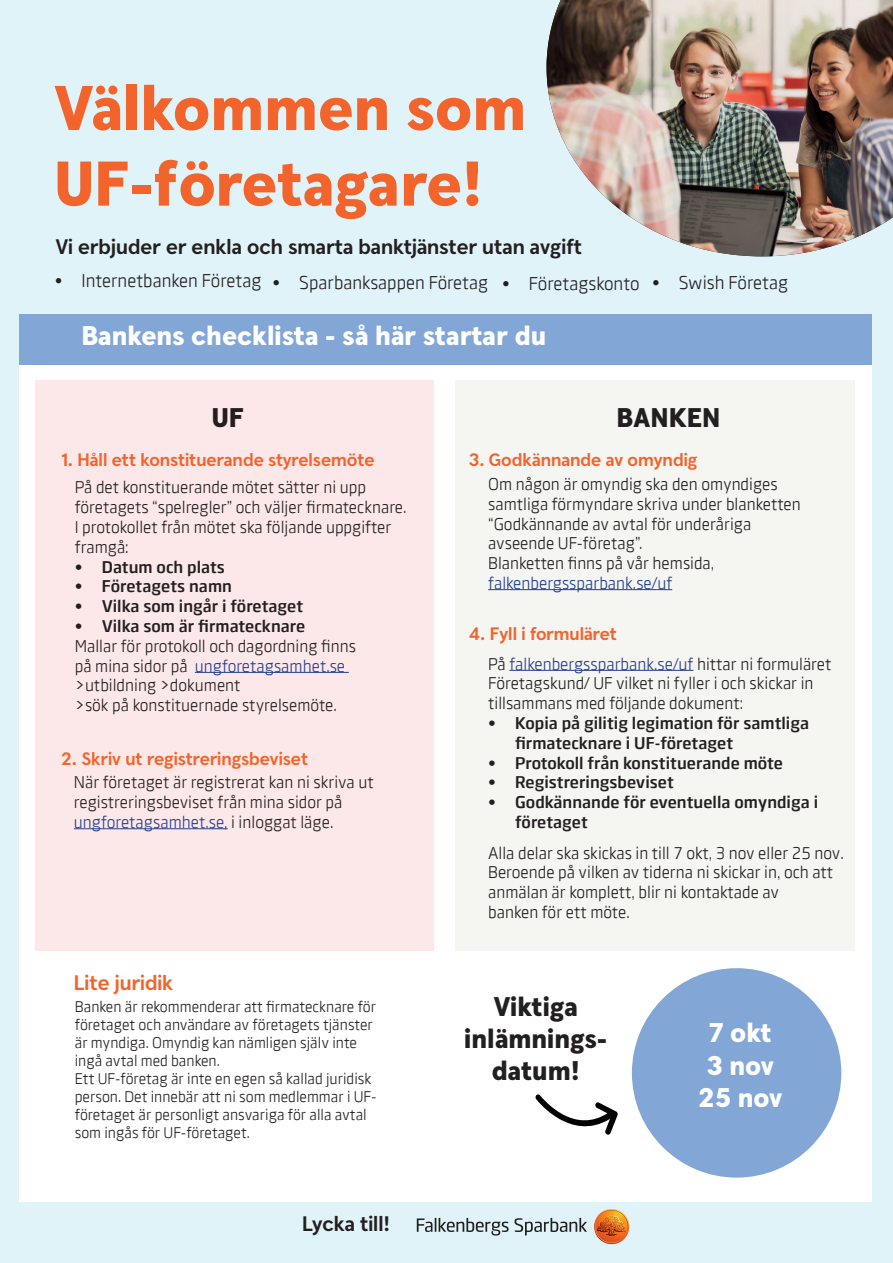
<style>
.page{position:relative;width:893px;height:1263px;background:#dff3f8}
.page>*{position:absolute;margin:0;border:0;box-sizing:border-box;transform-origin:0 0}
.t1{font:900 63px/75.6px "Swedbank Headline";color:#f2642c}
.t2{font:900 27px/32.4px "Swedbank Headline";color:#fff;text-align:center}
.t3{font:900 27px/32.4px "Swedbank Headline";color:#231f20;text-align:center}
.t4{font:700 21px "Swedbank Headline";color:#231f20}
.t5{font:700 21px "Swedbank Headline";color:#f2642d}
.t6{font:700 18px "Swedbank Headline";color:#f2642d}
.t7{font:18px "Swedbank Sans";color:#231f20}
.t8{font:16.5px/19.8px "Swedbank Sans";color:#231f20}
.t9{font:700 16.5px/19.8px "Swedbank Sans";color:#231f20}
.t10{font:16.5px "Swedbank Sans";color:#253f8e}
.t11{font:15px/18px "Swedbank Sans";color:#231f20}
.s1{color:#253f8e}
</style>
<div class="page">
<div style="left:19px;top:364px;width:853px;height:837px;background:#fff"></div>
<div style="left:35px;top:380px;width:399px;height:570px;background:#fde8e9"></div>
<hr style="left:195px;top:672px;width:154px;height:1px;background:#253f8e">
<hr style="left:74px;top:828px;width:154px;height:1px;background:#253f8e">
<img style="left:546px;top:0;width:347px;height:256px">
<div style="left:19px;top:314px;width:853px;height:50px;background:#82a7d7"></div>
<svg style="left:594px;top:1209px;width:35px;height:35px"></svg>
<svg style="left:417px;top:1218px;width:170px;height:17px"></svg>
<div style="left:455px;top:380px;width:400px;height:570px;background:#f5f5f2"></div>
<hr style="left:488px;top:589px;width:184px;height:1px;background:#253f8e">
<hr style="left:509px;top:670px;width:184px;height:1px;background:#253f8e">
<div style="left:632px;top:968px;width:209px;height:209px;background:#82a7d7;border-radius:50%"></div>
<svg style="left:535px;top:1094px;width:83px;height:41px"></svg>
<h1 class="t1" style="left:54px;top:73px;width:473px">Välkommen som<br>UF-företagare!</h1>
<p class="t4" style="left:56px;top:234px;width:528px">Vi erbjuder er enkla och smarta banktjänster utan avgift</p>
<p class="t7" style="left:54px;top:272px;width:735px">• Internetbanken Företag • Sparbanksappen Företag • Företagskonto • Swish Företag</p>
<h2 class="t2" style="left:81px;top:321px;width:466px">Bankens checklista - så här startar du</h2>
<h2 class="t3" style="left:212px;top:402px;width:33px">UF</h2>
<h2 class="t3" style="left:617px;top:402px;width:105px">BANKEN</h2>
<p class="t6" style="left:61px;top:449px;width:315px">1. Håll ett konstituerande styrelsemöte</p>
<p class="t8" style="left:75px;top:478px;width:333px">På det konstituerande mötet sätter ni upp företagets “spelregler” och väljer firmatecknare.<br>I protokollet från mötet ska följande uppgifter framgå:</p>
<p class="t9" style="left:75px;top:557px;width:152px">• Datum och plats</p>
<p class="t9" style="left:75px;top:577px;width:159px">• Företagets namn</p>
<p class="t9" style="left:75px;top:596px;width:230px">• Vilka som ingår i företaget</p>
<p class="t9" style="left:75px;top:616px;width:232px">• Vilka som är firmatecknare</p>
<p class="t8" style="left:75px;top:636px;width:283px">Mallar för protokoll och dagordning finns på mina sidor på <span class="s1">ungforetagsamhet.se </span>&gt;utbildning &gt;dokument<br>&gt;sök på konstituernade styrelsemöte.</p>
<p class="t6" style="left:61px;top:748px;width:249px">2. Skriv ut registreringsbeviset</p>
<p class="t8" style="left:74px;top:772px;width:301px">När företaget är registrerat kan ni skriva ut registreringsbeviset från mina sidor på <span class="s1">ungforetagsamhet.se,</span> i inloggat läge.</p>
<p class="t5" style="left:74px;top:971px;width:101px">Lite juridik</p>
<p class="t11" style="left:75px;top:997px;width:303px">Banken är rekommenderar att firmatecknare för företaget och användare av företagets tjänster är myndiga. Omyndig kan nämligen själv inte ingå avtal med banken.<br>Ett UF-företag är inte en egen så kallad juridisk person. Det innebär att ni som medlemmar i UF&shy;företaget är personligt ansvariga för alla avtal som ingås för UF-företaget.</p>
<p class="t4" style="left:302px;top:1211px;width:90px">Lycka till!</p>
<p class="t6" style="left:469px;top:449px;width:230px">3. Godkännande av omyndig</p>
<p class="t8" style="left:488px;top:474px;width:314px">Om någon är omyndig ska den omyndiges samtliga förmyndare skriva under blanketten “Godkännande av avtal för underåriga avseende UF-företag”.<br>Blanketten finns på vår hemsida,</p>
<p class="t10" style="left:488px;top:573px;width:186px">falkenbergssparbank.se/uf</p>
<p class="t6" style="left:469px;top:623px;width:150px">4. Fyll i formuläret</p>
<p class="t8" style="left:488px;top:654px;width:345px">På <span class="s1">falkenbergssparbank.se/uf</span> hittar ni formuläret<br>Företagskund/ UF vilket ni fyller i och skickar in tillsammans med följande dokument:</p>
<p class="t9" style="left:515px;top:713px;width:295px;text-indent:-27px">• Kopia på gilitig legimation för samtliga firmatecknare i UF-företaget</p>
<p class="t9" style="left:488px;top:753px;width:296px">• Protokoll från konstituerande möte</p>
<p class="t9" style="left:488px;top:773px;width:187px">• Registreringsbeviset</p>
<p class="t9" style="left:515px;top:792px;width:304px;text-indent:-27px">• Godkännande för eventuella omyndiga i företaget</p>
<p class="t8" style="left:488px;top:843px;width:357px">Alla delar ska skickas in till 7 okt, 3 nov eller 25 nov.<br>Beroende på vilken av tiderna ni skickar in, och att anmälan är komplett, blir ni kontaktade av<br>banken för ett möte.</p>
<h2 class="t3" style="left:464px;top:991px;width:145px">Viktiga inlämnings&shy;datum!</h2>
<h2 class="t2" style="left:698px;top:1018px;width:86px">7 okt<br>3 nov<br>25 nov</h2>
</div>
